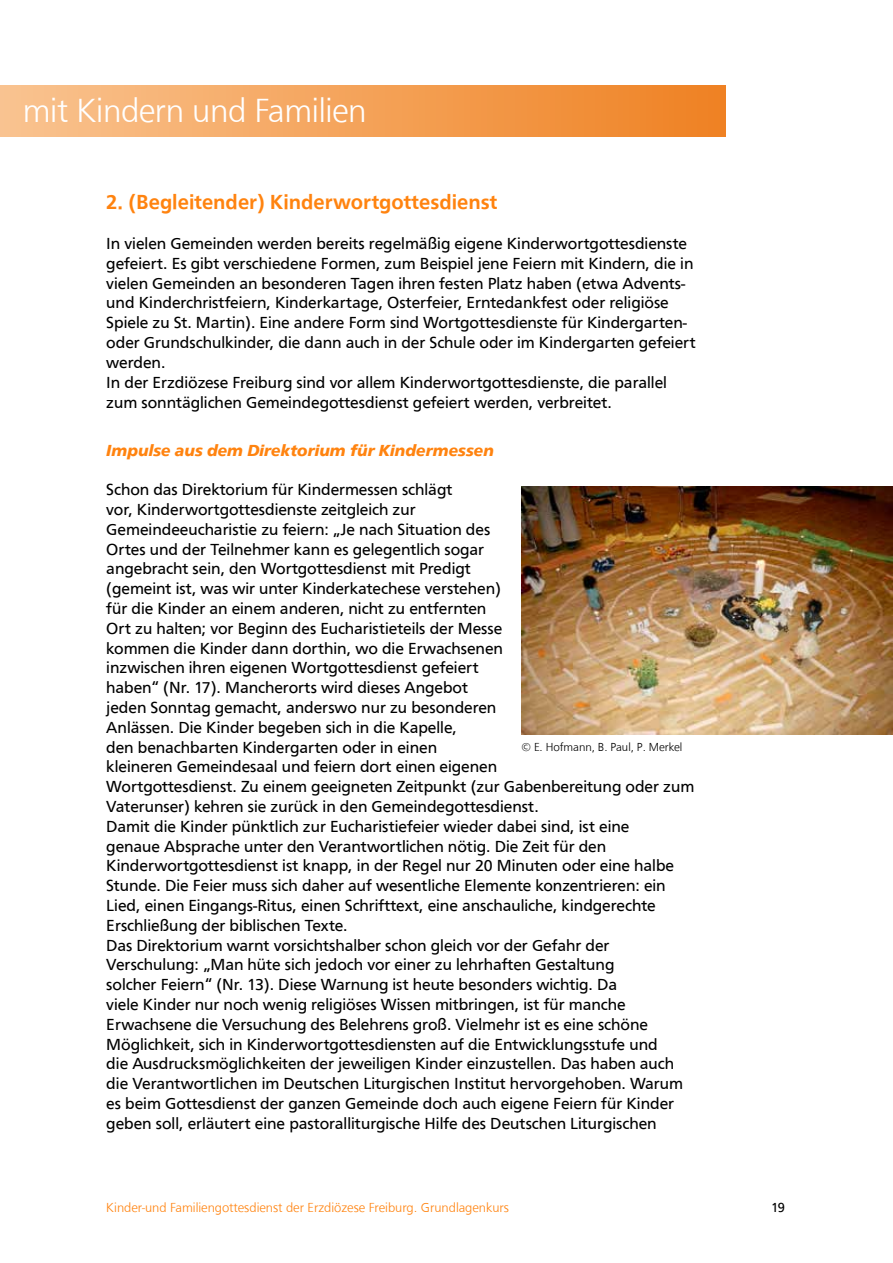
<style>
.page{position:relative;width:893px;height:1263px;background:#fff}
.page>*{position:absolute;margin:0;border:0;box-sizing:border-box;transform-origin:0 0}
.t1{font:300 34.5px "Front Page";letter-spacing:-.01em;color:#fff}
.t2{font:500 21px "Front Page";color:#ff830f}
.t3{font:16.5px/19.8px "Front Page";color:#000}
.t4{font:italic 700 16.5px "Front Page";color:#ff830f}
.t5{font:300 13.5px "Front Page";color:#ff830f}
.t6{font:13.5px "Front Page";color:#000}
.t7{font:300 12px "Front Page";letter-spacing:-.01em;color:#000}
</style>
<div class="page">
<div style="left:0;top:85px;width:725px;height:51px;background:linear-gradient(to right,#f9c491,#ef8122)"></div>
<img style="left:521px;top:487px;width:372px;height:248px">
<h1 class="t1" style="left:23px;top:85px;width:345px">mit Kindern und Familien</h1>
<p class="t2" style="left:106px;top:187px;width:393px">2. (Begleitender) Kinderwortgottesdienst</p>
<p class="t3" style="left:106px;top:232px;width:591px">In vielen Gemeinden werden bereits regelmäßig eigene Kinderwortgottesdienste gefeiert. Es gibt verschiedene Formen, zum Beispiel jene Feiern mit Kindern, die in vielen Gemeinden an besonderen Tagen ihren festen Platz haben (etwa Advents&shy;und Kinderchristfeiern, Kinderkartage, Osterfeier, Erntedankfest oder religiöse Spiele zu St. Martin). Eine andere Form sind Wortgottesdienste für Kindergarten&shy;oder Grundschulkinder, die dann auch in der Schule oder im Kindergarten gefeiert werden.<br>In der Erzdiözese Freiburg sind vor allem Kinderwortgottesdienste, die parallel zum sonntäglichen Gemeindegottesdienst gefeiert werden, verbreitet.</p>
<p class="t4" style="left:106px;top:438px;width:389px">Impulse aus dem Direktorium für Kindermessen</p>
<p class="t3" style="left:106px;top:479px;width:589px">Schon das Direktorium für Kindermessen schlägt<br>vor, Kinderwortgottesdienste zeitgleich zur<br>Gemeindeeucharistie zu feiern: „Je nach Situation des<br>Ortes und der Teilnehmer kann es gelegentlich sogar<br>angebracht sein, den Wortgottesdienst mit Predigt<br>(gemeint ist, was wir unter Kinderkatechese verstehen)<br>für die Kinder an einem anderen, nicht zu entfernten<br>Ort zu halten; vor Beginn des Eucharistieteils der Messe<br>kommen die Kinder dann dorthin, wo die Erwachsenen<br>inzwischen ihren eigenen Wortgottesdienst gefeiert<br>haben“ (Nr. 17). Mancherorts wird dieses Angebot<br>jeden Sonntag gemacht, anderswo nur zu besonderen<br>Anlässen. Die Kinder begeben sich in die Kapelle,<br>den benachbarten Kindergarten oder in einen<br>kleineren Gemeindesaal und feiern dort einen eigenen<br>Wortgottesdienst. Zu einem geeigneten Zeitpunkt (zur Gabenbereitung oder zum Vaterunser) kehren sie zurück in den Gemeindegottesdienst.<br>Damit die Kinder pünktlich zur Eucharistiefeier wieder dabei sind, ist eine<br>genaue Absprache unter den Verantwortlichen nötig. Die Zeit für den Kinderwortgottesdienst ist knapp, in der Regel nur 20 Minuten oder eine halbe Stunde. Die Feier muss sich daher auf wesentliche Elemente konzentrieren: ein Lied, einen Eingangs-Ritus, einen Schrifttext, eine anschauliche, kindgerechte Erschließung der biblischen Texte.<br>Das Direktorium warnt vorsichtshalber schon gleich vor der Gefahr der Verschulung: „Man hüte sich jedoch vor einer zu lehrhaften Gestaltung<br>solcher Feiern“ (Nr. 13). Diese Warnung ist heute besonders wichtig. Da<br>viele Kinder nur noch wenig religiöses Wissen mitbringen, ist für manche Erwachsene die Versuchung des Belehrens groß. Vielmehr ist es eine schöne Möglichkeit, sich in Kinderwortgottesdiensten auf die Entwicklungsstufe und<br>die Ausdrucksmöglichkeiten der jeweiligen Kinder einzustellen. Das haben auch die Verantwortlichen im Deutschen Liturgischen Institut hervorgehoben. Warum es beim Gottesdienst der ganzen Gemeinde doch auch eigene Feiern für Kinder geben soll, erläutert eine pastoralliturgische Hilfe des Deutschen Liturgischen</p>
<p class="t7" style="left:521px;top:738px;width:162px">© E. Hofmann, B. Paul, P. Merkel</p>
<p class="t5" style="left:106px;top:1198px;width:404px">Kinder-und Familiengottesdienst der Erzdiözese Freiburg. Grundlagenkurs</p>
<p class="t6" style="left:771px;top:1198px;width:15px">19</p>
</div>
